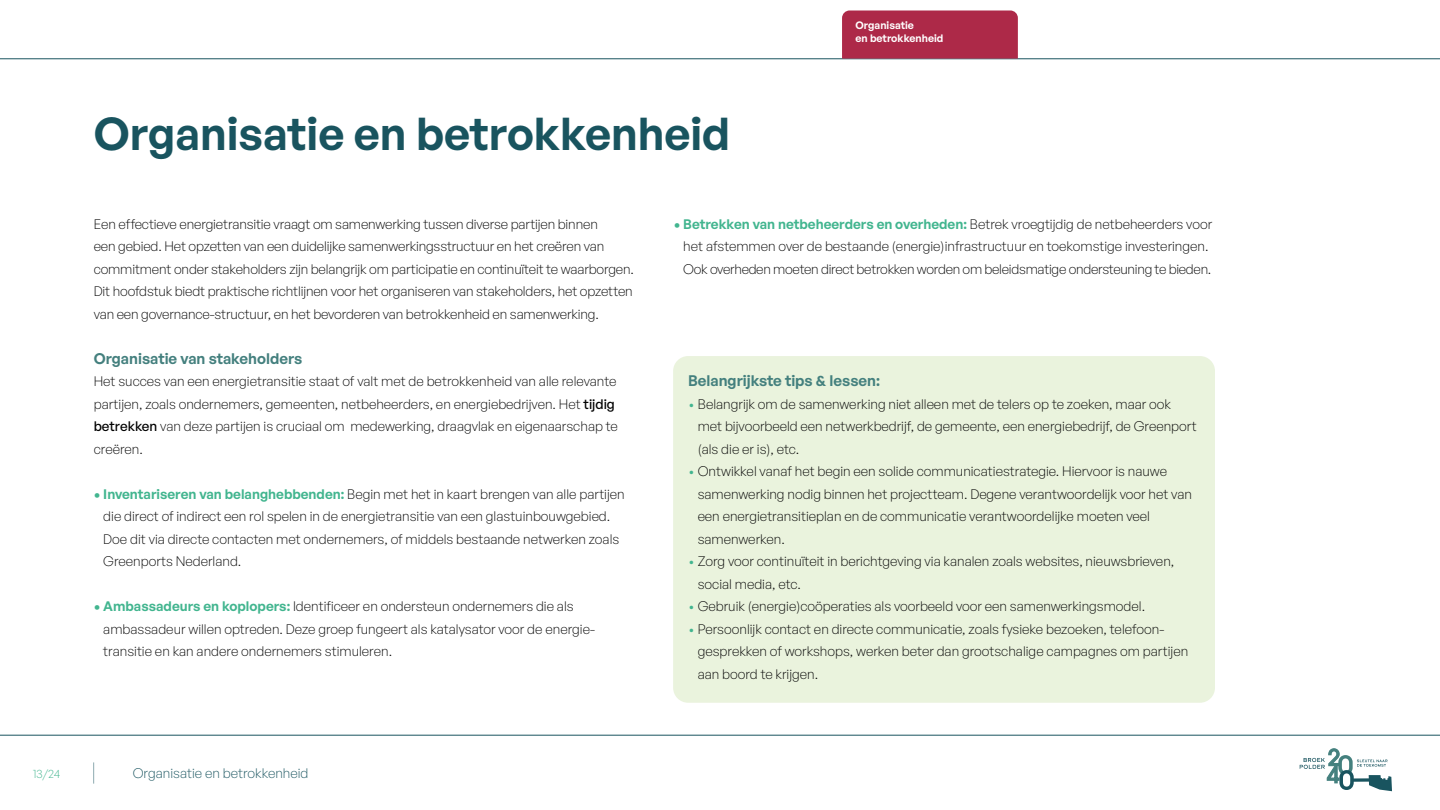
<style>
.page{position:relative;width:1440px;height:810px;background:#fff}
.page>*{position:absolute;margin:0;border:0;box-sizing:border-box;transform-origin:0 0}
.t1{font:600 45px "General Sans";color:#19545f}
.t2{font:600 15px "General Sans";color:#44807e}
.t3{font:300 13.5px/22.5px "General Sans";color:#000}
.t4{font:300 13.5px/22.5px "General Sans";letter-spacing:-.02em;color:#000}
.t5{font:300 13.5px "General Sans";color:#19545f}
.t6{font:300 12px "General Sans";color:#42b58f}
.t7{font:600 10.5px/12.6px "General Sans";color:#fff}
.s1{font-weight:500}
.s2{font-weight:600;color:#42b58f}
.s3{color:#42b58f}
</style>
<div class="page">
<hr style="left:0;top:735px;width:1440px;height:1px;background:#19545f">
<hr style="left:0;top:59px;width:1440px;height:1px;background:#19545f">
<svg style="left:93px;top:762px;width:1px;height:22px"></svg>
<svg style="left:1300px;top:748px;width:92px;height:44px"></svg>
<div style="left:673px;top:356px;width:542px;height:347px;background:#eaf3dd;border-radius:15px"></div>
<div style="left:842px;top:10px;width:176px;height:49px;background:#ad2948"></div>
<h1 class="t1" style="left:94px;top:105px;width:638px">Organisatie en betrokkenheid</h1>
<p class="t7" style="left:856px;top:19px;width:89px">Organisatie<br>en betrokkenheid</p>
<p class="t3" style="left:94px;top:212px;width:542px">Een effectieve energietransitie vraagt om samenwerking tussen diverse partijen binnen<br>een gebied. Het opzetten van een duidelijke samenwerkingsstructuur en het creëren van commitment onder stakeholders zijn belangrijk om participatie en continuïteit te waarborgen.<br>Dit hoofdstuk biedt praktische richtlijnen voor het organiseren van stakeholders, het opzetten van een governance-structuur, en het bevorderen van betrokkenheid en samenwerking.</p>
<p class="t2" style="left:94px;top:349px;width:210px">Organisatie van stakeholders</p>
<p class="t3" style="left:94px;top:370px;width:526px">Het succes van een energietransitie staat of valt met de betrokkenheid van alle relevante partijen, zoals ondernemers, gemeenten, netbeheerders, en energiebedrijven. Het <span class="s1">tijdig betrekken</span> van deze partijen is cruciaal om medewerking, draagvlak en eigenaarschap te creëren.</p>
<p class="t3" style="left:103px;top:482px;width:523px;text-indent:-10px"><span class="s2">• Inventariseren van belanghebbenden:</span> Begin met het in kaart brengen van alle partijen die direct of indirect een rol spelen in de energietransitie van een glastuinbouwgebied.<br>Doe dit via directe contacten met ondernemers, of middels bestaande netwerken zoals Greenports Nederland.</p>
<p class="t3" style="left:103px;top:595px;width:493px;text-indent:-10px"><span class="s2">• Ambassadeurs en koplopers:</span> Identificeer en ondersteun ondernemers die als ambassadeur willen optreden. Deze groep fungeert als katalysator voor de energie&shy;transitie en kan andere ondernemers stimuleren.</p>
<p class="t6" style="left:33px;top:766px;width:29px">13/24</p>
<p class="t5" style="left:133px;top:764px;width:177px">Organisatie en betrokkenheid</p>
<p class="t4" style="left:683px;top:212px;width:530px;text-indent:-10px"><span class="s2">• Betrekken van netbeheerders en overheden:</span> Betrek vroegtijdig de netbeheerders voor het afstemmen over de bestaande (energie)infrastructuur en toekomstige investeringen.<br>Ook overheden moeten direct betrokken worden om beleidsmatige ondersteuning te bieden.</p>
<p class="t2" style="left:688px;top:371px;width:193px">Belangrijkste tips &amp; lessen:</p>
<p class="t3" style="left:698px;top:392px;width:501px;text-indent:-10px"><span class="s3">•</span> Belangrijk om de samenwerking niet alleen met de telers op te zoeken, maar ook met bijvoorbeeld een netwerkbedrijf, de gemeente, een energiebedrijf, de Greenport (als die er is), etc.</p>
<p class="t3" style="left:698px;top:460px;width:496px;text-indent:-10px"><span class="s3">•</span> Ontwikkel vanaf het begin een solide communicatiestrategie. Hiervoor is nauwe samenwerking nodig binnen het projectteam. Degene verantwoordelijk voor het van een energietransitieplan en de communicatie verantwoordelijke moeten veel samenwerken.</p>
<p class="t3" style="left:698px;top:550px;width:478px;text-indent:-10px"><span class="s3">•</span> Zorg voor continuïteit in berichtgeving via kanalen zoals websites, nieuwsbrieven, social media, etc.</p>
<p class="t3" style="left:688px;top:595px;width:459px"><span class="s3">•</span> Gebruik (energie)coöperaties als voorbeeld voor een samenwerkingsmodel.</p>
<p class="t3" style="left:698px;top:617px;width:492px;text-indent:-10px"><span class="s3">•</span> Persoonlijk contact en directe communicatie, zoals fysieke bezoeken, telefoon&shy;gesprekken of workshops, werken beter dan grootschalige campagnes om partijen aan boord te krijgen.</p>
</div>
